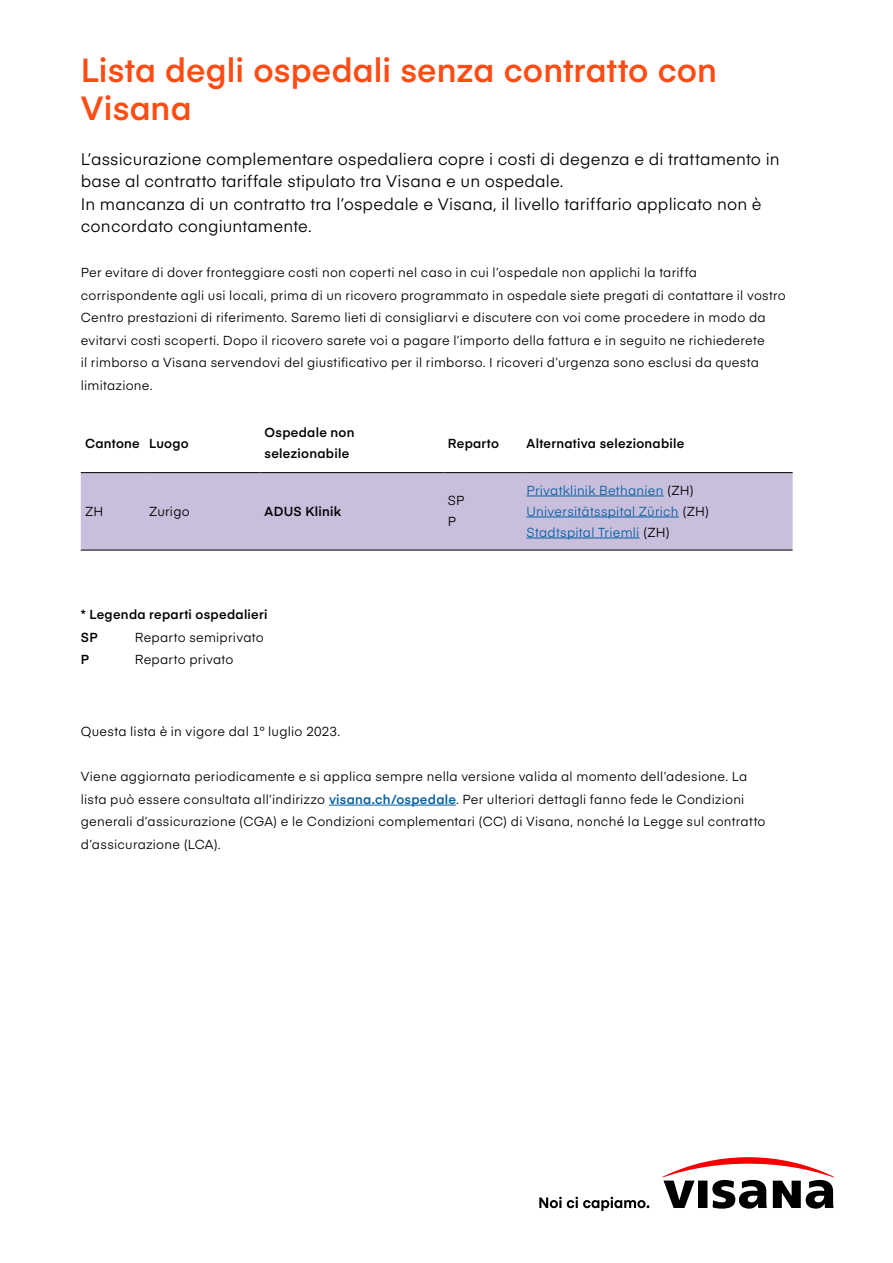
<style>
.page{position:relative;width:893px;height:1263px;background:#fff}
.page>*{position:absolute;margin:0;border:0;box-sizing:border-box;transform-origin:0 0}
.t1{font:600 33px/37.5px "Eina 03";letter-spacing:.005em;color:#ff4c14}
.t2{font:16.5px/22.5px "Eina 03";letter-spacing:.01em;color:#000}
.t3{font:12.9px/22.5px "Eina 03";letter-spacing:.02em;color:#000}
.t4{font:600 12.9px/21px "Eina 03";letter-spacing:.02em;color:#000}
.t5{font:12.9px/21px "Eina 03";letter-spacing:.02em;color:#0060a3}
.s1{color:#000}
.s2{font-weight:600;color:#0060a3}
</style>
<div class="page">
<div style="left:81px;top:473px;width:712px;height:77px;background:#cabedd"></div>
<hr style="left:81px;top:472px;width:64px;height:1px;background:#000">
<hr style="left:145px;top:472px;width:115px;height:1px;background:#000">
<hr style="left:260px;top:472px;width:184px;height:1px;background:#000">
<hr style="left:444px;top:472px;width:78px;height:1px;background:#000">
<hr style="left:522px;top:472px;width:271px;height:1px;background:#000">
<hr style="left:81px;top:550px;width:64px;height:1px;background:#000">
<hr style="left:145px;top:550px;width:115px;height:1px;background:#000">
<hr style="left:260px;top:550px;width:184px;height:1px;background:#000">
<hr style="left:444px;top:550px;width:78px;height:1px;background:#000">
<hr style="left:522px;top:550px;width:271px;height:1px;background:#000">
<hr style="left:526px;top:496px;width:138px;height:1px;background:#0060a3">
<hr style="left:526px;top:538px;width:114px;height:1px;background:#0060a3">
<hr style="left:526px;top:517px;width:153px;height:1px;background:#0060a3">
<hr style="left:329px;top:805px;width:127px;height:1px;background:#0060a3">
<svg style="left:662px;top:1157px;width:171px;height:51px"></svg>
<svg style="left:539px;top:1197px;width:110px;height:14px"></svg>
<h1 class="t1" style="left:81px;top:50px;width:638px">Lista degli ospedali senza contratto con<br>Visana</h1>
<p class="t2" style="left:81px;top:147px;width:700px">L’assicurazione complementare ospedaliera copre i costi di degenza e di trattamento in base al contratto tariffale stipulato tra Visana e un ospedale.<br>In mancanza di un contratto tra l’ospedale e Visana, il livello tariffario applicato non è concordato congiuntamente.</p>
<p class="t3" style="left:81px;top:261px;width:707px">Per evitare di dover fronteggiare costi non coperti nel caso in cui l’ospedale non applichi la tariffa corrispondente agli usi locali, prima di un ricovero programmato in ospedale siete pregati di contattare il vostro Centro prestazioni di riferimento. Saremo lieti di consigliarvi e discutere con voi come procedere in modo da evitarvi costi scoperti. Dopo il ricovero sarete voi a pagare l’importo della fattura e in seguito ne richiederete<br>il rimborso a Visana servendovi del giustificativo per il rimborso. I ricoveri d’urgenza sono esclusi da questa limitazione.</p>
<p class="t4" style="left:85px;top:432px;width:105px">Cantone Luogo</p>
<p class="t4" style="left:265px;top:421px;width:92px">Ospedale non selezionabile</p>
<p class="t4" style="left:448px;top:432px;width:53px">Reparto</p>
<p class="t4" style="left:526px;top:432px;width:159px">Alternativa selezionabile</p>
<p class="t3" style="left:85px;top:499px;width:20px">ZH</p>
<p class="t3" style="left:149px;top:499px;width:42px">Zurigo</p>
<p class="t4" style="left:265px;top:500px;width:78px">ADUS Klinik</p>
<p class="t3" style="left:448px;top:489px;width:18px;line-height:21px">SP<br>P</p>
<p class="t5" style="left:526px;top:479px;width:184px">Privatklinik Bethanien <span class="s1">(ZH)<br></span>Universitätsspital Zürich <span class="s1">(ZH)<br></span>Stadtspital Triemli <span class="s1">(ZH)</span></p>
<p class="t4" style="left:81px;top:603px;width:188px;line-height:22.5px">* Legenda reparti ospedalieri<br>SP</p>
<p class="t3" style="left:135px;top:625px;width:130px">Reparto semiprivato</p>
<p class="t4" style="left:81px;top:648px;width:10px">P</p>
<p class="t3" style="left:135px;top:647px;width:100px">Reparto privato</p>
<p class="t3" style="left:81px;top:719px;width:261px">Questa lista è in vigore dal 1° luglio 2023.</p>
<p class="t3" style="left:81px;top:764px;width:686px">Viene aggiornata periodicamente e si applica sempre nella versione valida al momento dell’adesione. La lista può essere consultata all’indirizzo <span class="s2">visana.ch/ospedale</span>. Per ulteriori dettagli fanno fede le Condizioni generali d’assicurazione (CGA) e le Condizioni complementari (CC) di Visana, nonché la Legge sul contratto d’assicurazione (LCA).</p>
</div>
